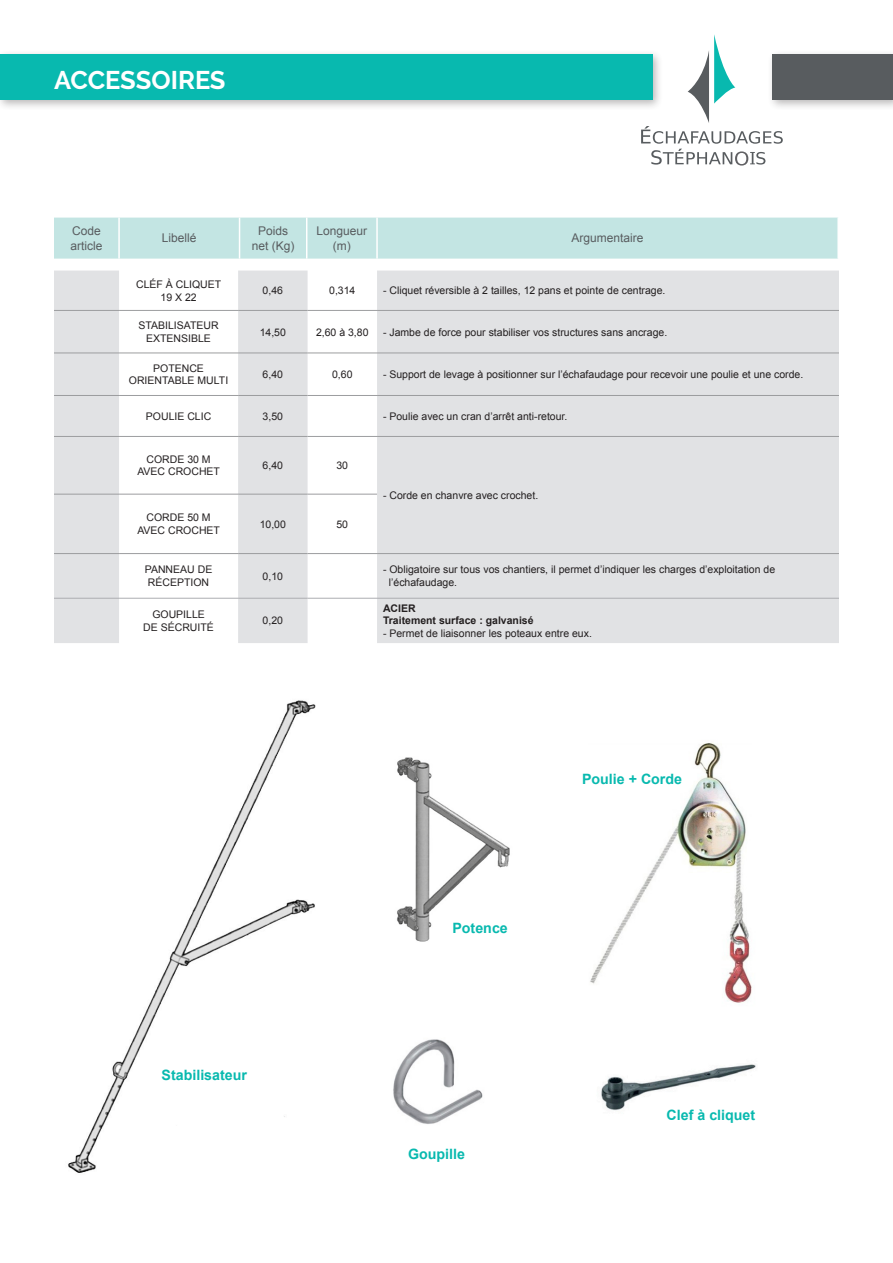
<style>
.page{position:relative;width:893px;height:1263px;background:#fff}
.page>*{position:absolute;margin:0;border:0;box-sizing:border-box;transform-origin:0 0}
.t1{font:700 25.5px "Raleway";color:#fff}
.t2{font:700 14.25px "Arial";color:#08b9af}
.t3{font:12px/14.4px "Arial";color:#585c5f}
.t4{font:10.5px/12.6px "Arial";color:#231f20}
.t5{font:700 10.5px "Arial";color:#231f20}
</style>
<div class="page">
<img style="left:68px;top:700px;width:248px;height:473px">
<div style="left:0;top:49px;width:663px;height:62px;background:#231f20;opacity:.32"></div>
<div style="left:0;top:55px;width:652px;height:45px;background:#08b9af"></div>
<div style="left:767px;top:49px;width:126px;height:62px;background:#231f20;opacity:.32"></div>
<div style="left:772px;top:55px;width:121px;height:45px;background:#585c5f"></div>
<svg style="left:641px;top:34px;width:142px;height:132px"></svg>
<svg style="left:54px;top:271px;width:785px;height:372px;fill:#e1e2e4"></svg>
<hr style="left:54px;top:310px;width:65px;height:1px;background:#9c9d9f">
<hr style="left:119px;top:310px;width:119px;height:1px;background:#9c9d9f">
<hr style="left:238px;top:310px;width:70px;height:1px;background:#9c9d9f">
<hr style="left:308px;top:310px;width:69px;height:1px;background:#9c9d9f">
<hr style="left:377px;top:310px;width:462px;height:1px;background:#9c9d9f">
<hr style="left:54px;top:353px;width:65px;height:1px;background:#9c9d9f">
<hr style="left:119px;top:353px;width:119px;height:1px;background:#9c9d9f">
<hr style="left:238px;top:353px;width:70px;height:1px;background:#9c9d9f">
<hr style="left:308px;top:353px;width:69px;height:1px;background:#9c9d9f">
<hr style="left:377px;top:353px;width:462px;height:1px;background:#9c9d9f">
<hr style="left:54px;top:395px;width:65px;height:1px;background:#9c9d9f">
<hr style="left:119px;top:395px;width:119px;height:1px;background:#9c9d9f">
<hr style="left:238px;top:395px;width:70px;height:1px;background:#9c9d9f">
<hr style="left:308px;top:395px;width:69px;height:1px;background:#9c9d9f">
<hr style="left:377px;top:395px;width:462px;height:1px;background:#9c9d9f">
<hr style="left:54px;top:494px;width:65px;height:1px;background:#9c9d9f">
<hr style="left:119px;top:494px;width:119px;height:1px;background:#9c9d9f">
<hr style="left:238px;top:494px;width:70px;height:1px;background:#9c9d9f">
<hr style="left:308px;top:494px;width:69px;height:1px;background:#9c9d9f">
<hr style="left:54px;top:553px;width:65px;height:1px;background:#9c9d9f">
<hr style="left:119px;top:553px;width:119px;height:1px;background:#9c9d9f">
<hr style="left:238px;top:553px;width:70px;height:1px;background:#9c9d9f">
<hr style="left:308px;top:553px;width:69px;height:1px;background:#9c9d9f">
<hr style="left:377px;top:553px;width:462px;height:1px;background:#9c9d9f">
<hr style="left:54px;top:436px;width:65px;height:1px;background:#9c9d9f">
<hr style="left:119px;top:436px;width:119px;height:1px;background:#9c9d9f">
<hr style="left:238px;top:436px;width:70px;height:1px;background:#9c9d9f">
<hr style="left:308px;top:436px;width:69px;height:1px;background:#9c9d9f">
<hr style="left:377px;top:436px;width:462px;height:1px;background:#9c9d9f">
<hr style="left:54px;top:598px;width:65px;height:1px;background:#acadb1">
<hr style="left:119px;top:598px;width:119px;height:1px;background:#acadb1">
<hr style="left:238px;top:598px;width:70px;height:1px;background:#acadb1">
<hr style="left:308px;top:598px;width:69px;height:1px;background:#acadb1">
<hr style="left:377px;top:598px;width:462px;height:1px;background:#acadb1">
<div style="left:54px;top:218px;width:783px;height:41px;background:#c3e5e3"></div>
<hr style="left:118px;top:218px;width:2px;height:41px;background:#fff">
<hr style="left:239px;top:218px;width:1px;height:41px;background:#fff">
<hr style="left:306px;top:218px;width:1px;height:41px;background:#fff">
<hr style="left:376px;top:218px;width:2px;height:41px;background:#fff">
<img style="left:601px;top:1080px;width:104px;height:31px">
<img style="left:397px;top:757px;width:92px;height:185px">
<img style="left:489px;top:743px;width:267px;height:337px">
<div style="left:649px;top:1110px;width:124px;height:10px;background:#fff"></div>
<div style="left:452px;top:922px;width:56px;height:10px;background:#fff"></div>
<div style="left:572px;top:774px;width:120px;height:10px;background:#fff"></div>
<img style="left:393px;top:1027px;width:105px;height:97px">
<p class="t1" style="left:54px;top:65px;width:173px">ACCESSOIRES</p>
<p class="t3" style="left:71px;top:224px;width:34px">Code article</p>
<p class="t3" style="left:162px;top:231px;width:36px">Libellé</p>
<p class="t3" style="left:258px;top:224px;width:32px">Poids</p>
<p class="t3" style="left:252px;top:238px;width:44px">net (Kg)</p>
<p class="t3" style="left:317px;top:224px;width:52px">Longueur</p>
<p class="t3" style="left:333px;top:238px;width:19px">(m)</p>
<p class="t3" style="left:572px;top:231px;width:74px">Argumentaire</p>
<p class="t4" style="left:136px;top:278px;width:87px;text-align:center">CLÉF À CLIQUET<br>19 X 22</p>
<p class="t4" style="left:263px;top:284px;width:22px">0,46</p>
<p class="t4" style="left:329px;top:284px;width:28px">0,314</p>
<p class="t4" style="left:383px;top:284px;width:284px">- Cliquet réversible à 2 tailles, 12 pans et pointe de centrage.</p>
<p class="t4" style="left:139px;top:319px;width:82px">STABILISATEUR</p>
<p class="t4" style="left:146px;top:332px;width:66px">EXTENSIBLE</p>
<p class="t4" style="left:260px;top:326px;width:28px">14,50</p>
<p class="t4" style="left:316px;top:326px;width:54px">2,60 à 3,80</p>
<p class="t4" style="left:383px;top:326px;width:286px">- Jambe de force pour stabiliser vos structures sans ancrage.</p>
<p class="t4" style="left:153px;top:362px;width:52px">POTENCE</p>
<p class="t4" style="left:129px;top:374px;width:101px">ORIENTABLE MULTI</p>
<p class="t4" style="left:263px;top:368px;width:22px">6,40</p>
<p class="t4" style="left:332px;top:368px;width:22px">0,60</p>
<p class="t4" style="left:383px;top:368px;width:422px">- Support de levage à positionner sur l’échafaudage pour recevoir une poulie et une corde.</p>
<p class="t4" style="left:146px;top:410px;width:67px">POULIE CLIC</p>
<p class="t4" style="left:263px;top:410px;width:22px">3,50</p>
<p class="t4" style="left:383px;top:410px;width:186px">- Poulie avec un cran d’arrêt anti-retour.</p>
<p class="t4" style="left:146px;top:453px;width:66px">CORDE 30 M</p>
<p class="t4" style="left:137px;top:465px;width:84px">AVEC CROCHET</p>
<p class="t4" style="left:263px;top:459px;width:22px">6,40</p>
<p class="t4" style="left:336px;top:459px;width:13px">30</p>
<p class="t4" style="left:146px;top:511px;width:66px">CORDE 50 M</p>
<p class="t4" style="left:137px;top:524px;width:84px">AVEC CROCHET</p>
<p class="t4" style="left:260px;top:518px;width:28px">10,00</p>
<p class="t4" style="left:336px;top:518px;width:13px">50</p>
<p class="t4" style="left:383px;top:489px;width:157px">- Corde en chanvre avec crochet.</p>
<p class="t4" style="left:145px;top:563px;width:69px">PANNEAU DE<br>RÉCEPTION</p>
<p class="t4" style="left:263px;top:570px;width:22px">0,10</p>
<p class="t4" style="left:389px;top:563px;width:388px;text-indent:-6px">- Obligatoire sur tous vos chantiers, il permet d’indiquer les charges d’exploitation de l’échafaudage.</p>
<p class="t4" style="left:152px;top:608px;width:54px">GOUPILLE</p>
<p class="t4" style="left:143px;top:621px;width:72px">DE SÉCRUITÉ</p>
<p class="t4" style="left:263px;top:615px;width:22px">0,20</p>
<p class="t5" style="left:383px;top:601px;width:34px">ACIER</p>
<p class="t5" style="left:383px;top:614px;width:152px">Traitement surface : galvanisé</p>
<p class="t4" style="left:383px;top:627px;width:210px">- Permet de liaisonner les poteaux entre eux.</p>
<p class="t2" style="left:162px;top:1066px;width:87px">Stabilisateur</p>
<p class="t2" style="left:452px;top:918px;width:57px">Potence</p>
<p class="t2" style="left:408px;top:1145px;width:58px">Goupille</p>
<p class="t2" style="left:582px;top:770px;width:102px">Poulie + Corde</p>
<p class="t2" style="left:667px;top:1106px;width:90px">Clef à cliquet</p>
</div>
